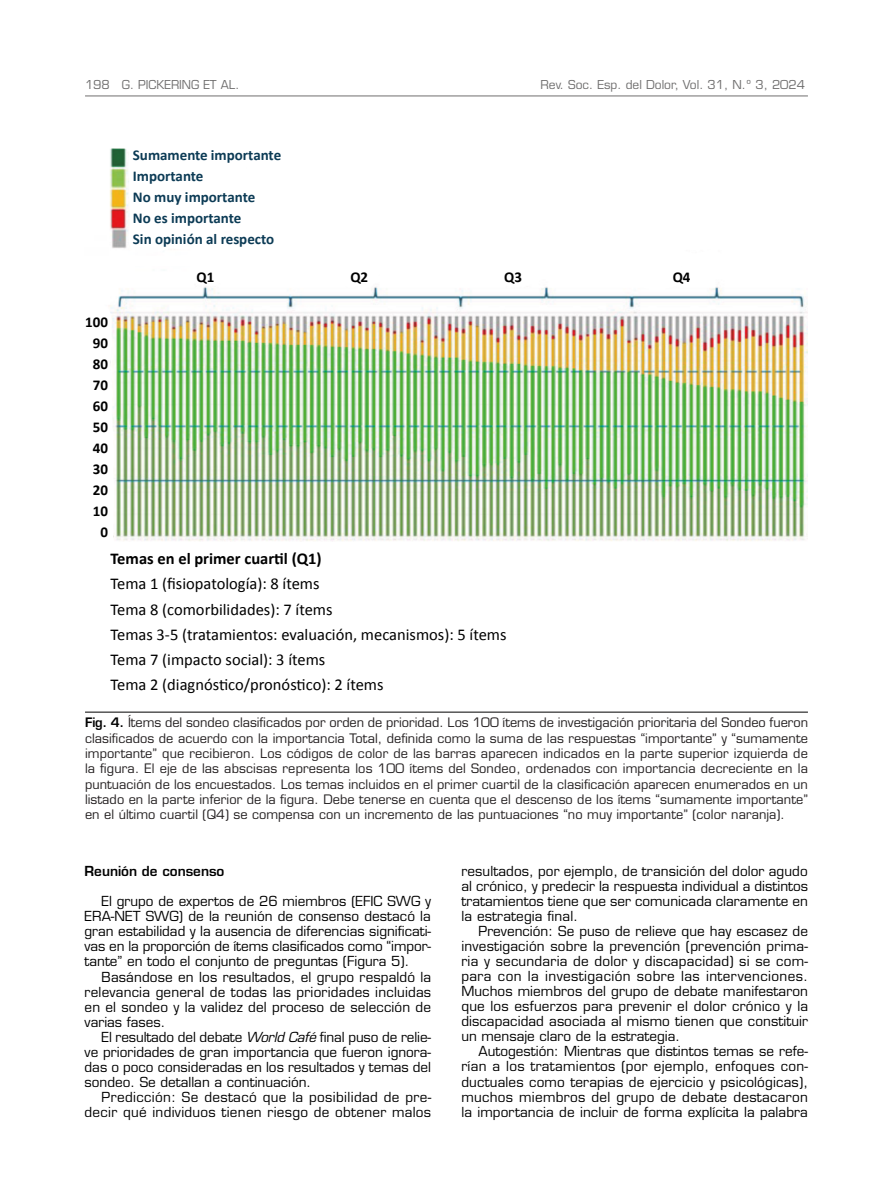
<style>
.page{position:relative;width:893px;height:1191px;background:#fff}
.page>*{position:absolute;margin:0;border:0;box-sizing:border-box;transform-origin:0 0}
.t1{font:16.5px/25.2px "Calibri";color:#000}
.t2{font:700 16.5px "Calibri";color:#000}
.t3{font:700 15px/21px "Calibri";color:#0c3b55}
.t4{font:700 15px/21px "Calibri";color:#000;text-align:right}
.t5{font:13.5px/15px "Eurostile LT Std";letter-spacing:.005em;color:#000;text-align:justify}
.t6{font:600 13.5px "Eurostile LT Std";color:#000}
.t7{font:12.75px/15.3px "Eurostile LT Std";letter-spacing:.005em;color:#231f20;text-align:justify}
.t8{font:12px "Eurostile LT Std";color:#706f6f}
.s1{font-weight:600;color:#000}
.s2{font-style:italic}
</style>
<div class="page">
<hr style="left:85px;top:96px;width:723px;height:1px;background:#706f6f">
<hr style="left:85px;top:711px;width:723px;height:1px;background:#000">
<img style="left:110px;top:148px;width:19px;height:101px">
<img style="left:110px;top:287px;width:698px;height:254px">
<p class="t8" style="left:85px;top:77px;width:156px">198 G. PICKERING ET AL.</p>
<p class="t8" style="left:540px;top:77px;width:266px">Rev. Soc. Esp. del Dolor, Vol. 31, N.º 3, 2024</p>
<p class="t4" style="left:85px;top:311px;width:24px">100<br>90<br>80<br>70<br>60<br>50<br>40<br>30<br>20<br>10<br>0</p>
<p class="t3" style="left:133px;top:145px;width:150px">Sumamente importante<br>Importante<br>No muy importante<br>No es importante<br>Sin opinión al respecto</p>
<p class="t4" style="left:197px;top:267px;width:19px">Q1</p>
<p class="t4" style="left:350px;top:267px;width:19px">Q2</p>
<p class="t4" style="left:504px;top:267px;width:19px">Q3</p>
<p class="t4" style="left:673px;top:267px;width:19px">Q4</p>
<p class="t2" style="left:111px;top:548px;width:213px">Temas en el primer cuartil (Q1)</p>
<p class="t1" style="left:111px;top:571px;width:398px">Tema 1 (fisiopatología): 8 ítems<br>Tema 8 (comorbilidades): 7 ítems<br>Temas 3-5 (tratamientos: evaluación, mecanismos): 5 ítems Tema 7 (impacto social): 3 ítems<br>Tema 2 (diagnóstico/pronóstico): 2 ítems</p>
<p class="t7" style="left:85px;top:715px;width:725px"><span class="s1">Fig. 4.</span> Ítems del sondeo clasificados por orden de prioridad. Los 100 ítems de investigación prioritaria del Sondeo fueron clasificados de acuerdo con la importancia Total, definida como la suma de las respuestas “importante” y “sumamente importante” que recibieron. Los códigos de color de las barras aparecen indicados en la parte superior izquierda de la figura. El eje de las abscisas representa los 100 ítems del Sondeo, ordenados con importancia decreciente en la puntuación de los encuestados. Los temas incluidos en el primer cuartil de la clasificación aparecen enumerados en un listado en la parte inferior de la figura. Debe tenerse en cuenta que el descenso de los ítems “sumamente importante” en el último cuartil (Q4) se compensa con un incremento de las puntuaciones “no muy importante” (color naranja).</p>
<p class="t6" style="left:85px;top:863px;width:141px">Reunión de consenso</p>
<p class="t5" style="left:85px;top:894px;width:348px;text-indent:17px">El grupo de expertos de 26 miembros (EFIC SWG y ERA-NET SWG) de la reunión de consenso destacó la gran estabilidad y la ausencia de diferencias significati&shy;vas en la proporción de ítems clasificados como “impor&shy;tante” en todo el conjunto de preguntas (Figura 5).</p>
<p class="t5" style="left:85px;top:969px;width:348px;text-indent:17px">Basándose en los resultados, el grupo respaldó la relevancia general de todas las prioridades incluidas en el sondeo y la validez del proceso de selección de varias fases.</p>
<p class="t5" style="left:85px;top:1029px;width:348px;text-indent:17px">El resultado del debate <span class="s2">World Café</span> final puso de relie&shy;ve prioridades de gran importancia que fueron ignora&shy;das o poco consideradas en los resultados y temas del sondeo. Se detallan a continuación.</p>
<p class="t5" style="left:85px;top:1089px;width:348px;text-align:right">Predicción: Se destacó que la posibilidad de pre&shy;decir qué individuos tienen riesgo de obtener malos</p>
<p class="t5" style="left:461px;top:864px;width:348px">resultados, por ejemplo, de transición del dolor agudo al crónico, y predecir la respuesta individual a distintos tratamientos tiene que ser comunicada claramente en la estrategia final.</p>
<p class="t5" style="left:461px;top:924px;width:348px;text-indent:17px">Prevención: Se puso de relieve que hay escasez de investigación sobre la prevención (prevención prima&shy;ria y secundaria de dolor y discapacidad) si se com&shy;para con la investigación sobre las intervenciones.<br>Muchos miembros del grupo de debate manifestaron que los esfuerzos para prevenir el dolor crónico y la discapacidad asociada al mismo tienen que constituir un mensaje claro de la estrategia.</p>
<p class="t5" style="left:461px;top:1044px;width:348px;text-indent:17px">Autogestión: Mientras que distintos temas se refe&shy;rían a los tratamientos (por ejemplo, enfoques con&shy;ductuales como terapias de ejercicio y psicológicas), muchos miembros del grupo de debate destacaron la importancia de incluir de forma explícita la palabra</p>
</div>
